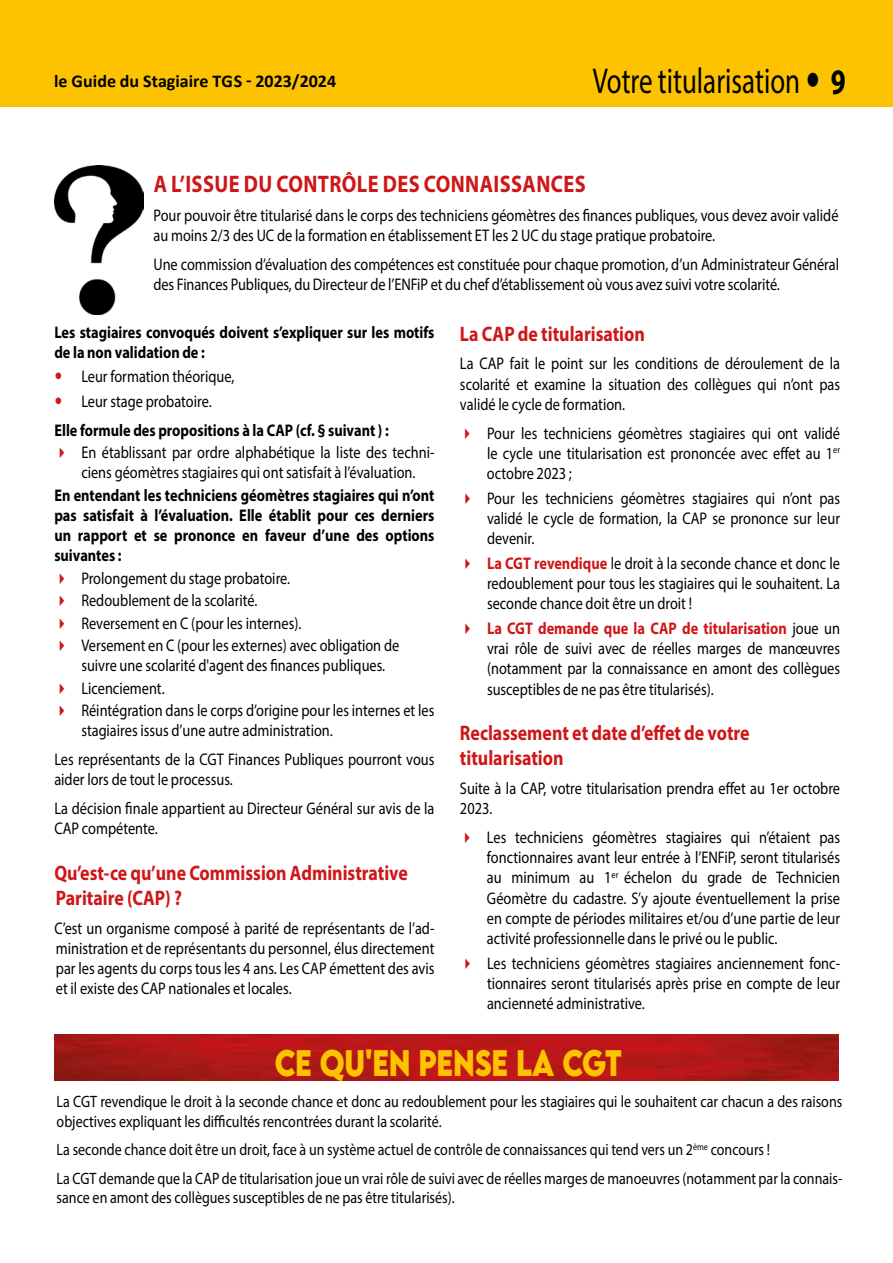
<style>
.page{position:relative;width:893px;height:1263px;background:#fff}
.page>*{position:absolute;margin:0;border:0;box-sizing:border-box;transform-origin:0 0}
.t1{font:36px "Myriad Pro";color:#000;scale:.75 1}
.t2{font:700 32.85px "LEMONMILK";letter-spacing:-.005em;color:#fdc300;scale:.81 1}
.t3{font:700 24px "Myriad Pro";letter-spacing:.02em;color:#cd1719;scale:.85 1}
.t4{font:700 21px/25.2px "Myriad Pro";color:#cd1719;scale:.85 1}
.t5{font:700 18px "Calibri";color:#000}
.t6{font:16.8px/20.2px "Myriad Pro";color:#000;scale:.85 1}
.t7{font:700 16.8px/20.2px "Myriad Pro";color:#000;scale:.85 1}
.t8{font:16.5px/19.8px "Myriad Pro";color:#000;scale:.85 1}
.s1{font-weight:700}
.s2{color:#cd1719}
.s3{font-weight:700;color:#cd1719}
</style>
<div class="page">
<div style="left:0;top:0;width:893px;height:106px;background:#fdc300"></div>
<img style="left:54px;top:166px;width:90px;height:149px">
<img style="left:54px;top:1035px;width:785px;height:45px">
<p class="t5" style="left:54px;top:68px;width:284px">le Guide du Stagiaire TGS - 2023/2024</p>
<h1 class="t1" style="left:593px;top:59px;width:339px">Votre titularisation <span class="s1">9</span></h1>
<h3 class="t3" style="left:154px;top:169px;width:510px">A L’ISSUE DU CONTRÔLE DES CONNAISSANCES</h3>
<p class="t6" style="left:153px;top:205px;width:807px">Pour pouvoir être titularisé dans le corps des techniciens géomètres des finances publiques, vous devez avoir validé au moins 2/3 des UC de la formation en établissement ET les 2 UC du stage pratique probatoire.</p>
<p class="t6" style="left:153px;top:254px;width:808px">Une commission d’évaluation des compétences est constituée pour chaque promotion, d’un Administrateur Général des Finances Publiques, du Directeur de l’ENFiP et du chef d’établissement où vous avez suivi votre scolarité.</p>
<p class="t7" style="left:54px;top:321px;width:449px">Les stagiaires convoqués doivent s’expliquer sur les motifs de la non validation de :</p>
<p class="t6" style="left:81px;top:364px;width:182px;line-height:24.5px">Leur formation théorique,<br>Leur stage probatoire.</p>
<p class="t7" style="left:54px;top:419px;width:395px">Elle formule des propositions à la CAP (cf. § suivant ) :</p>
<p class="t6" style="left:54px;top:442px;width:449px;text-align:center"><span class="s2">✔</span> En établissant par ordre alphabétique la liste des techni&shy;ciens géomètres stagiaires qui ont satisfait à l’évaluation.</p>
<p class="t7" style="left:54px;top:484px;width:449px;text-align:justify">En entendant les techniciens géomètres stagiaires qui n’ont pas satisfait à l’évaluation. Elle établit pour ces derniers un rapport et se prononce en faveur d’une des options suivantes :</p>
<p class="t6" style="left:54px;top:568px;width:279px"><span class="s2">✔</span> Prolongement du stage probatoire.</p>
<p class="t6" style="left:54px;top:590px;width:240px"><span class="s2">✔</span> Redoublement de la scolarité.</p>
<p class="t6" style="left:54px;top:612px;width:292px"><span class="s2">✔</span> Reversement en C (pour les internes).</p>
<p class="t6" style="left:81px;top:635px;width:376px;text-indent:-27px"><span class="s2">✔</span> Versement en C (pour les externes) avec obligation de suivre une scolarité d'agent des finances publiques.</p>
<p class="t6" style="left:54px;top:677px;width:131px"><span class="s2">✔</span> Licenciement.</p>
<p class="t6" style="left:81px;top:700px;width:417px;text-indent:-27px"><span class="s2">✔</span> Réintégration dans le corps d’origine pour les internes et les stagiaires issus d’une autre administration.</p>
<p class="t6" style="left:54px;top:749px;width:449px">Les représentants de la CGT Finances Publiques pourront vous aider lors de tout le processus.</p>
<p class="t6" style="left:54px;top:798px;width:449px">La décision finale appartient au Directeur Général sur avis de la<br>CAP compétente.</p>
<p class="t4" style="left:54px;top:859px;width:417px">Qu’est-ce qu’une Commission Administrative<br>Paritaire (CAP) ?</p>
<p class="t6" style="left:54px;top:917px;width:449px;text-align:justify">C’est un organisme composé à parité de représentants de l’ad&shy;ministration et de représentants du personnel, élus directement par les agents du corps tous les 4 ans. Les CAP émettent des avis et il existe des CAP nationales et locales.</p>
<p class="t4" style="left:460px;top:320px;width:219px">La CAP de titularisation</p>
<p class="t6" style="left:460px;top:353px;width:449px;text-align:justify">La CAP fait le point sur les conditions de déroulement de la scolarité et examine la situation des collègues qui n’ont pas validé le cycle de formation.</p>
<p class="t6" style="left:487px;top:423px;width:417px;text-align:justify;text-indent:-27px"><span class="s2">✔</span> Pour les techniciens géomètres stagiaires qui ont validé le cycle une titularisation est prononcée avec effet au 1<sup>er </sup>octobre 2023 ;</p>
<p class="t6" style="left:487px;top:488px;width:417px;text-align:justify;text-indent:-27px"><span class="s2">✔</span> Pour les techniciens géomètres stagiaires qui n’ont pas validé le cycle de formation, la CAP se prononce sur leur devenir.</p>
<p class="t6" style="left:487px;top:553px;width:417px;text-align:justify;text-indent:-27px"><span class="s2">✔</span> <span class="s3">La CGT revendique</span> le droit à la seconde chance et donc le redoublement pour tous les stagiaires qui le souhaitent. La seconde chance doit être un droit !</p>
<p class="t6" style="left:487px;top:618px;width:417px;text-align:justify;text-indent:-27px"><span class="s2">✔</span> <span class="s3">La CGT demande que la CAP de titularisation</span> joue un vrai rôle de suivi avec de réelles marges de manœuvres (notamment par la connaissance en amont des collègues susceptibles de ne pas être titularisés).</p>
<p class="t4" style="left:460px;top:720px;width:342px">Reclassement et date d’effet de votre titularisation</p>
<p class="t6" style="left:460px;top:778px;width:449px">Suite à la CAP, votre titularisation prendra effet au 1er octobre<br>2023.</p>
<p class="t6" style="left:487px;top:827px;width:417px;text-align:justify;text-indent:-27px"><span class="s2">✔</span> Les techniciens géomètres stagiaires qui n’étaient pas fonctionnaires avant leur entrée à l’ENFiP, seront titularisés au minimum au 1<sup>er</sup> échelon du grade de Technicien Géomètre du cadastre. S’y ajoute éventuellement la prise en compte de périodes militaires et/ou d’une partie de leur activité professionnelle dans le privé ou le public.</p>
<p class="t6" style="left:487px;top:953px;width:417px;text-align:justify;text-indent:-27px"><span class="s2">✔</span> Les techniciens géomètres stagiaires anciennement fonc&shy;tionnaires seront titularisés après prise en compte de leur ancienneté administrative.</p>
<h2 class="t2" style="left:275px;top:1040px;width:223px">CE QU'EN PENSE</h2>
<h2 class="t2" style="left:516px;top:1040px;width:132px">LA CGT</h2>
<p class="t8" style="left:57px;top:1091px;width:926px">La CGT revendique le droit à la seconde chance et donc au redoublement pour les stagiaires qui le souhaitent car chacun a des raisons objectives expliquant les difficultés rencontrées durant la scolarité.</p>
<p class="t8" style="left:57px;top:1135px;width:926px;line-height:28.3px">La seconde chance doit être un droit, face à un système actuel de contrôle de connaissances qui tend vers un 2<sup>ème</sup> concours !<br>La CGT demande que la CAP de titularisation joue un vrai rôle de suivi avec de réelles marges de manoeuvres (notamment par la connais-</p>
<p class="t8" style="left:57px;top:1188px;width:470px">sance en amont des collègues susceptibles de ne pas être titularisés).</p>
</div>
